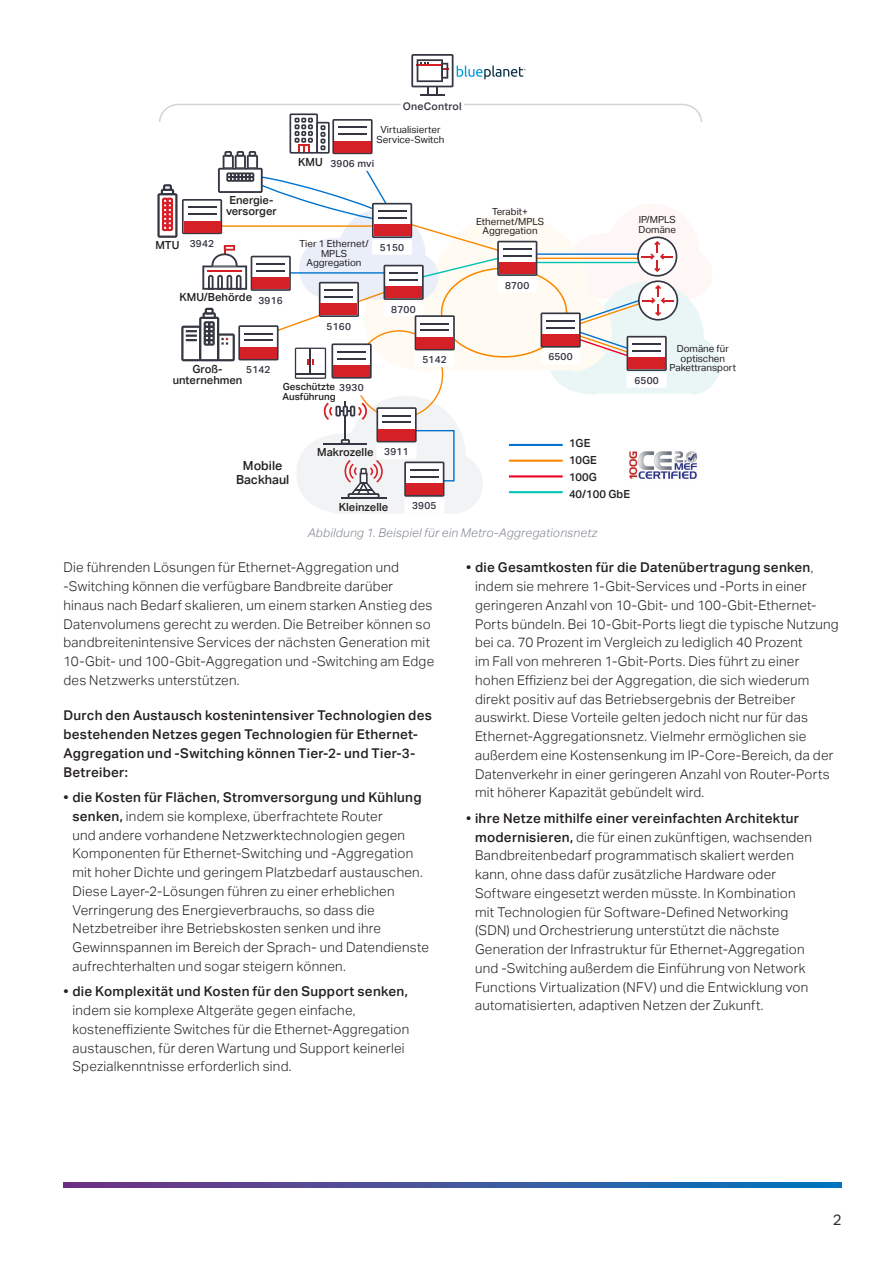
<style>
.page{position:relative;width:893px;height:1263px;background:#fff}
.page>*{position:absolute;margin:0;border:0;box-sizing:border-box;transform-origin:0 0}
.t1{font:15px "Aktiv Grotesk";color:#252f37}
.Body_Copy_BULLET__ex{font:300 13.5px/18.8px "Aktiv Grotesk";letter-spacing:.02em;color:#231f20}
.Body_Copy{font:300 13.5px/18.8px "Aktiv Grotesk";letter-spacing:.02em;color:#231f20}
.Body_Copy_BULLET__ex-2{font:500 13.5px/18.8px "Aktiv Grotesk";letter-spacing:.02em;color:#231f20}
.t2{font:500 12.6px/14px "Aktiv Grotesk";color:#231f20;text-align:center}
.Figure_Caption{font:italic 300 12px "Aktiv Grotesk";letter-spacing:.02em;color:#808790}
.t3{font:500 11.1px/16.8px "Aktiv Grotesk";color:#231f20;text-align:center}
.t4{font:500 10.5px "Aktiv Grotesk";letter-spacing:.02em;color:#343642}
.t5{font:500 10.05px "Aktiv Grotesk";letter-spacing:.02em;color:#343642}
.t6{font:9.75px/9.8px "Aktiv Grotesk";color:#231f20;text-align:center}
.t7{font:500 9.75px/9.8px "Aktiv Grotesk";color:#231f20}
.s1{font-size:10.05px;color:#343642}
.s2{font-weight:500}
</style>
<div class="page">
<svg style="left:63px;top:1183px;width:779px;height:4px;background:#3d559e"></svg>
<hr style="left:420px;top:94px;width:25px;height:2px;background:#343642">
<svg style="left:411px;top:54px;width:114px;height:40px"></svg>
<svg style="left:157px;top:103px;width:563px;height:411px"></svg>
<div style="left:415px;top:352px;width:40px;height:15px;background:#fff;border-radius:2px"></div>
<p class="t4" style="left:403px;top:100px;width:61px">OneControl</p>
<p class="t3" style="left:155px;top:237px;width:26px">MTU</p>
<p class="t5" style="left:190px;top:238px;width:26px">3942</p>
<p class="t3" style="left:226px;top:194px;width:52px;line-height:11.1px">Energie&shy;versorger</p>
<p class="t3" style="left:180px;top:289px;width:74px">KMU/Behörde</p>
<p class="t5" style="left:258px;top:294px;width:26px">3916</p>
<p class="t3" style="left:298px;top:154px;width:26px">KMU</p>
<p class="t6" style="left:377px;top:125px;width:69px">Virtualisierter<br>Service-Switch</p>
<p class="t5" style="left:330px;top:158px;width:45px">3906 mvi</p>
<p class="t6" style="left:299px;top:239px;width:71px">Tier 1 Ethernet/<br>MPLS<br>Aggregation</p>
<p class="t5" style="left:380px;top:241px;width:26px">5150</p>
<p class="t5" style="left:327px;top:320px;width:26px">5160</p>
<p class="t5" style="left:391px;top:303px;width:26px">8700</p>
<p class="t3" style="left:173px;top:364px;width:71px;line-height:11.1px">Groß&shy;unternehmen</p>
<p class="t5" style="left:246px;top:364px;width:26px">5142</p>
<p class="t7" style="left:282px;top:382px;width:83px">Geschützte <span class="s1">3930<br></span>Ausführung</p>
<p class="t5" style="left:422px;top:354px;width:26px">5142</p>
<p class="t2" style="left:236px;top:459px;width:55px">Mobile<br>Backhaul</p>
<p class="t3" style="left:317px;top:444px;width:93px">Makrozelle <span class="s1">3911</span></p>
<p class="t3" style="left:339px;top:498px;width:51px">Kleinzelle</p>
<p class="t5" style="left:412px;top:500px;width:26px">3905</p>
<p class="t6" style="left:476px;top:207px;width:70px">Terabit+<br>Ethernet/MPLS<br>Aggregation</p>
<p class="t6" style="left:638px;top:215px;width:39px;text-align:left">IP/MPLS<br>Domäne</p>
<p class="t5" style="left:505px;top:279px;width:26px">8700</p>
<p class="t5" style="left:548px;top:351px;width:26px">6500</p>
<p class="t5" style="left:634px;top:374px;width:26px">6500</p>
<p class="t6" style="left:670px;top:343px;width:68px">Domäne für optischen<br>Pakettransport</p>
<p class="t3" style="left:569px;top:435px;width:63px;text-align:left">1GE<br>10GE<br>100G<br>40/100 GbE</p>
<p class="Figure_Caption" style="left:308px;top:526px;width:291px">Abbildung 1. Beispiel für ein Metro-Aggregationsnetz</p>
<p class="Body_Copy" style="left:63px;top:558px;width:372px">Die führenden Lösungen für Ethernet-Aggregation und -Switching können die verfügbare Bandbreite darüber hinaus nach Bedarf skalieren, um einem starken Anstieg des Datenvolumens gerecht zu werden. Die Betreiber können so bandbreitenintensive Services der nächsten Generation mit 10-Gbit- und 100-Gbit-Aggregation und -Switching am Edge des Netzwerks unterstützen.</p>
<p class="Body_Copy_BULLET__ex-2" style="left:63px;top:706px;width:370px">Durch den Austausch kostenintensiver Technologien des bestehenden Netzes gegen Technologien für Ethernet-Aggregation und -Switching können Tier-2- und Tier-3- Betreiber:</p>
<p class="Body_Copy_BULLET__ex" style="left:72px;top:788px;width:358px;text-indent:-9px"><span class="s2">• die Kosten für Flächen, Stromversorgung und Kühlung senken,</span> indem sie komplexe, überfrachtete Router<br>und andere vorhandene Netzwerktechnologien gegen Komponenten für Ethernet-Switching und -Aggregation mit hoher Dichte und geringem Platzbedarf austauschen.<br>Diese Layer-2-Lösungen führen zu einer erheblichen Verringerung des Energieverbrauchs, so dass die Netzbetreiber ihre Betriebskosten senken und ihre Gewinnspannen im Bereich der Sprach- und Datendienste aufrechterhalten und sogar steigern können.</p>
<p class="Body_Copy_BULLET__ex" style="left:72px;top:982px;width:338px;text-indent:-9px"><span class="s2">• die Komplexität und Kosten für den Support senken, </span>indem sie komplexe Altgeräte gegen einfache, kosteneffiziente Switches für die Ethernet-Aggregation austauschen, für deren Wartung und Support keinerlei Spezialkenntnisse erforderlich sind.</p>
<p class="Body_Copy_BULLET__ex" style="left:475px;top:558px;width:365px;text-indent:-9px"><span class="s2">• die Gesamtkosten für die Datenübertragung senken</span>, indem sie mehrere 1-Gbit-Services und -Ports in einer geringeren Anzahl von 10-Gbit- und 100-Gbit-Ethernet-Ports bündeln. Bei 10-Gbit-Ports liegt die typische Nutzung bei ca. 70 Prozent im Vergleich zu lediglich 40 Prozent<br>im Fall von mehreren 1-Gbit-Ports. Dies führt zu einer hohen Effizienz bei der Aggregation, die sich wiederum direkt positiv auf das Betriebsergebnis der Betreiber auswirkt. Diese Vorteile gelten jedoch nicht nur für das Ethernet-Aggregationsnetz. Vielmehr ermöglichen sie außerdem eine Kostensenkung im IP-Core-Bereich, da der Datenverkehr in einer geringeren Anzahl von Router-Ports mit höherer Kapazität gebündelt wird.</p>
<p class="Body_Copy" style="left:475px;top:809px;width:338px;text-indent:-9px"><span class="s2">• ihre Netze mithilfe einer vereinfachten Architektur modernisieren,</span> die für einen zukünftigen, wachsenden Bandbreitenbedarf programmatisch skaliert werden kann, ohne dass dafür zusätzliche Hardware oder Software eingesetzt werden müsste. In Kombination mit Technologien für Software-Defined Networking (SDN) und Orchestrierung unterstützt die nächste Generation der Infrastruktur für Ethernet-Aggregation und -Switching außerdem die Einführung von Network Functions Virtualization (NFV) und die Entwicklung von automatisierten, adaptiven Netzen der Zukunft.</p>
<p class="t1" style="left:833px;top:1211px;width:10px">2</p>
</div>
